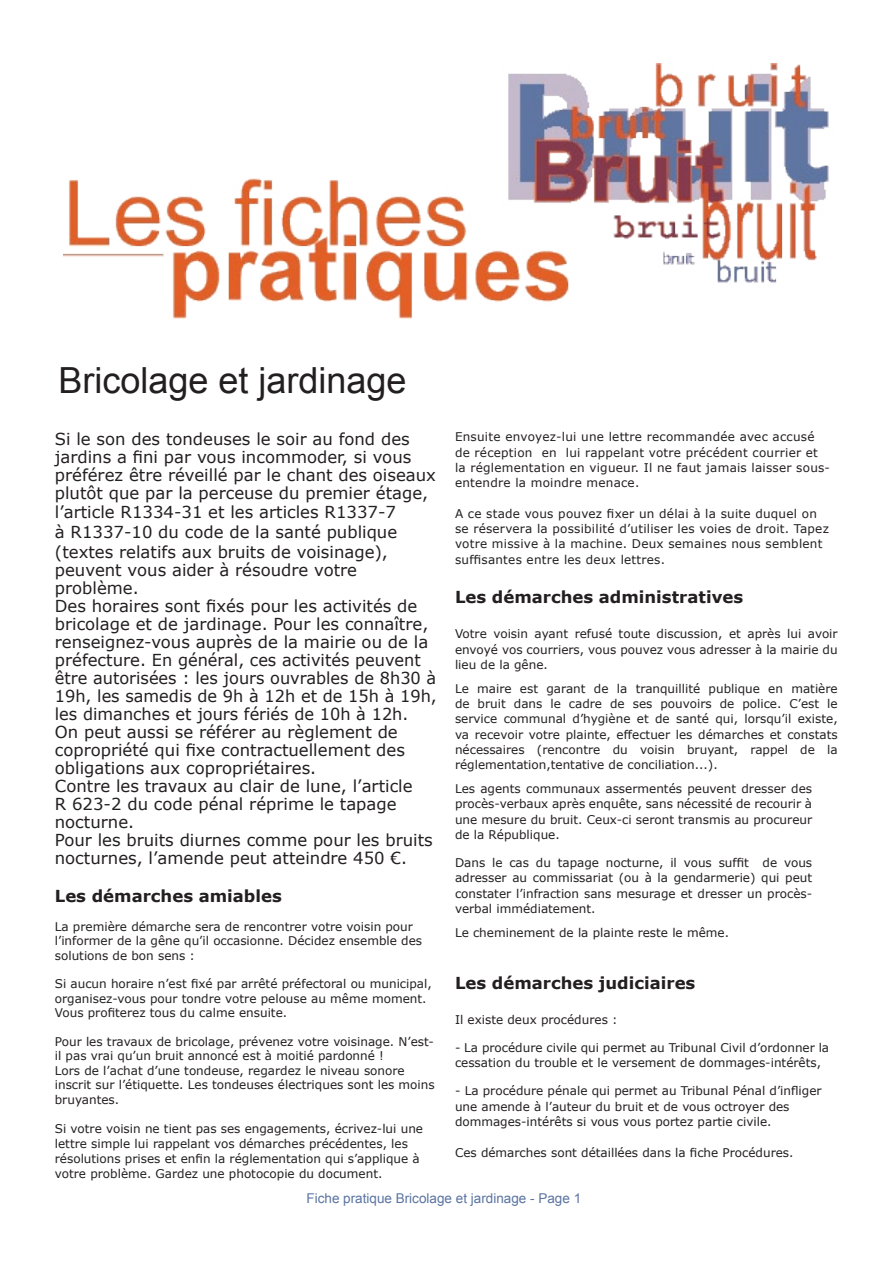
<style>
.page{position:relative;width:893px;height:1263px;background:#fff}
.page>*{position:absolute;margin:0;border:0;box-sizing:border-box;transform-origin:0 0}
.t1{font:36px "Arial";color:#231f20}
.t2{font:16.5px/18px "Verdana";color:#231f20}
.Style_de_paragraphe_1{font:700 16.5px "Verdana";color:#231f20}
.t3{font:13.5px "Arial";color:#5b74a2}
.Style_de_paragraphe_3{font:12px/15.3px "Verdana";color:#231f20}
.Style_de_paragraphe_3-2{font:12px/15.3px "Verdana";letter-spacing:.02em;color:#231f20}
</style>
<div class="page">
<img style="left:508px;top:64px;width:321px;height:219px">
<img style="left:64px;top:174px;width:508px;height:145px">
<p class="t1" style="left:58px;top:357px;width:350px">Bricolage et jardinage</p>
<p class="t2" style="left:55px;top:429px;width:383px">Si le son des tondeuses le soir au fond des jardins a fini par vous incommoder, si vous préférez être réveillé par le chant des oiseaux plutôt que par la perceuse du premier étage,</p>
<p class="t2" style="left:55px;top:502px;width:344px;line-height:19.8px;text-align:justify">l’article R1334-31 et les articles R1337-7 à R1337-10 du code de la santé publique (textes relatifs aux bruits de voisinage),</p>
<p class="t2" style="left:55px;top:560px;width:304px">peuvent vous aider à résoudre votre problème.</p>
<p class="t2" style="left:55px;top:596px;width:383px">Des horaires sont fixés pour les activités de bricolage et de jardinage. Pour les connaître, renseignez-vous auprès de la mairie ou de la préfecture. En général, ces activités peuvent être autorisées : les jours ouvrables de 8h30 à 19h, les samedis de 9h à 12h et de 15h à 19h, les dimanches et jours fériés de 10h à 12h.</p>
<p class="t2" style="left:55px;top:722px;width:352px">On peut aussi se référer au règlement de copropriété qui fixe contractuellement des obligations aux copropriétaires.</p>
<p class="t2" style="left:55px;top:776px;width:359px">Contre les travaux au clair de lune, l’article<br>R 623-2 du code pénal réprime le tapage nocturne.</p>
<p class="t2" style="left:55px;top:830px;width:379px">Pour les bruits diurnes comme pour les bruits nocturnes, l’amende peut atteindre 450 €.</p>
<p class="Style_de_paragraphe_1" style="left:55px;top:885px;width:228px">Les démarches amiables</p>
<p class="Style_de_paragraphe_3" style="left:55px;top:919px;width:369px;line-height:14.4px">La première démarche sera de rencontrer votre voisin pour l’informer de la gêne qu’il occasionne. Décidez ensemble des solutions de bon sens :</p>
<p class="Style_de_paragraphe_3" style="left:55px;top:976px;width:378px;line-height:14.4px">Si aucun horaire n’est fixé par arrêté préfectoral ou municipal, organisez-vous pour tondre votre pelouse au même moment.<br>Vous profiterez tous du calme ensuite.</p>
<p class="Style_de_paragraphe_3" style="left:55px;top:1034px;width:381px;line-height:14.4px">Pour les travaux de bricolage, prévenez votre voisinage. N’est&shy;il pas vrai qu’un bruit annoncé est à moitié pardonné !</p>
<p class="Style_de_paragraphe_3" style="left:55px;top:1063px;width:381px;line-height:14.4px">Lors de l’achat d’une tondeuse, regardez le niveau sonore inscrit sur l’étiquette. Les tondeuses électriques sont les moins bruyantes.</p>
<p class="Style_de_paragraphe_3" style="left:55px;top:1121px;width:370px">Si votre voisin ne tient pas ses engagements, écrivez-lui une lettre simple lui rappelant vos démarches précédentes, les résolutions prises et enfin la réglementation qui s’applique à votre problème. Gardez une photocopie du document.</p>
<p class="t3" style="left:306px;top:1189px;width:276px">Fiche pratique Bricolage et jardinage - Page 1</p>
<p class="Style_de_paragraphe_3-2" style="left:455px;top:429px;width:377px">Ensuite envoyez-lui une lettre recommandée avec accusé de réception en lui rappelant votre précédent courrier et la réglementation en vigueur. Il ne faut jamais laisser sous&shy;entendre la moindre menace.</p>
<p class="Style_de_paragraphe_3-2" style="left:455px;top:505px;width:375px">A ce stade vous pouvez fixer un délai à la suite duquel on se réservera la possibilité d’utiliser les voies de droit. Tapez votre missive à la machine. Deux semaines nous semblent suffisantes entre les deux lettres.</p>
<p class="Style_de_paragraphe_1" style="left:455px;top:587px;width:290px">Les démarches administratives</p>
<p class="Style_de_paragraphe_3" style="left:455px;top:626px;width:384px;text-align:justify">Votre voisin ayant refusé toute discussion, et après lui avoir envoyé vos courriers, vous pouvez vous adresser à la mairie du lieu de la gêne.</p>
<p class="Style_de_paragraphe_3" style="left:455px;top:680px;width:384px;text-align:justify">Le maire est garant de la tranquillité publique en matière de bruit dans le cadre de ses pouvoirs de police. C’est le service communal d’hygiène et de santé qui, lorsqu’il existe, va recevoir votre plainte, effectuer les démarches et constats nécessaires (rencontre du voisin bruyant, rappel de la réglementation,tentative de conciliation...).</p>
<p class="Style_de_paragraphe_3" style="left:455px;top:781px;width:359px;text-align:justify">Les agents communaux assermentés peuvent dresser des procès-verbaux après enquête, sans nécessité de recourir à une mesure du bruit. Ceux-ci seront transmis au procureur de la République.</p>
<p class="Style_de_paragraphe_3" style="left:455px;top:855px;width:359px;text-align:justify">Dans le cas du tapage nocturne, il vous suffit de vous adresser au commissariat (ou à la gendarmerie) qui peut constater l’infraction sans mesurage et dresser un procès&shy;verbal immédiatement.</p>
<p class="Style_de_paragraphe_3" style="left:455px;top:924px;width:276px">Le cheminement de la plainte reste le même.</p>
<p class="Style_de_paragraphe_1" style="left:455px;top:972px;width:242px">Les démarches judiciaires</p>
<p class="Style_de_paragraphe_3" style="left:455px;top:1011px;width:164px">Il existe deux procédures :</p>
<p class="Style_de_paragraphe_3" style="left:455px;top:1039px;width:376px">- La procédure civile qui permet au Tribunal Civil d’ordonner la cessation du trouble et le versement de dommages-intérêts,</p>
<p class="Style_de_paragraphe_3" style="left:455px;top:1083px;width:368px">- La procédure pénale qui permet au Tribunal Pénal d’infliger une amende à l’auteur du bruit et de vous octroyer des dommages-intérêts si vous vous portez partie civile.</p>
<p class="Style_de_paragraphe_3" style="left:455px;top:1144px;width:340px">Ces démarches sont détaillées dans la fiche Procédures.</p>
</div>
